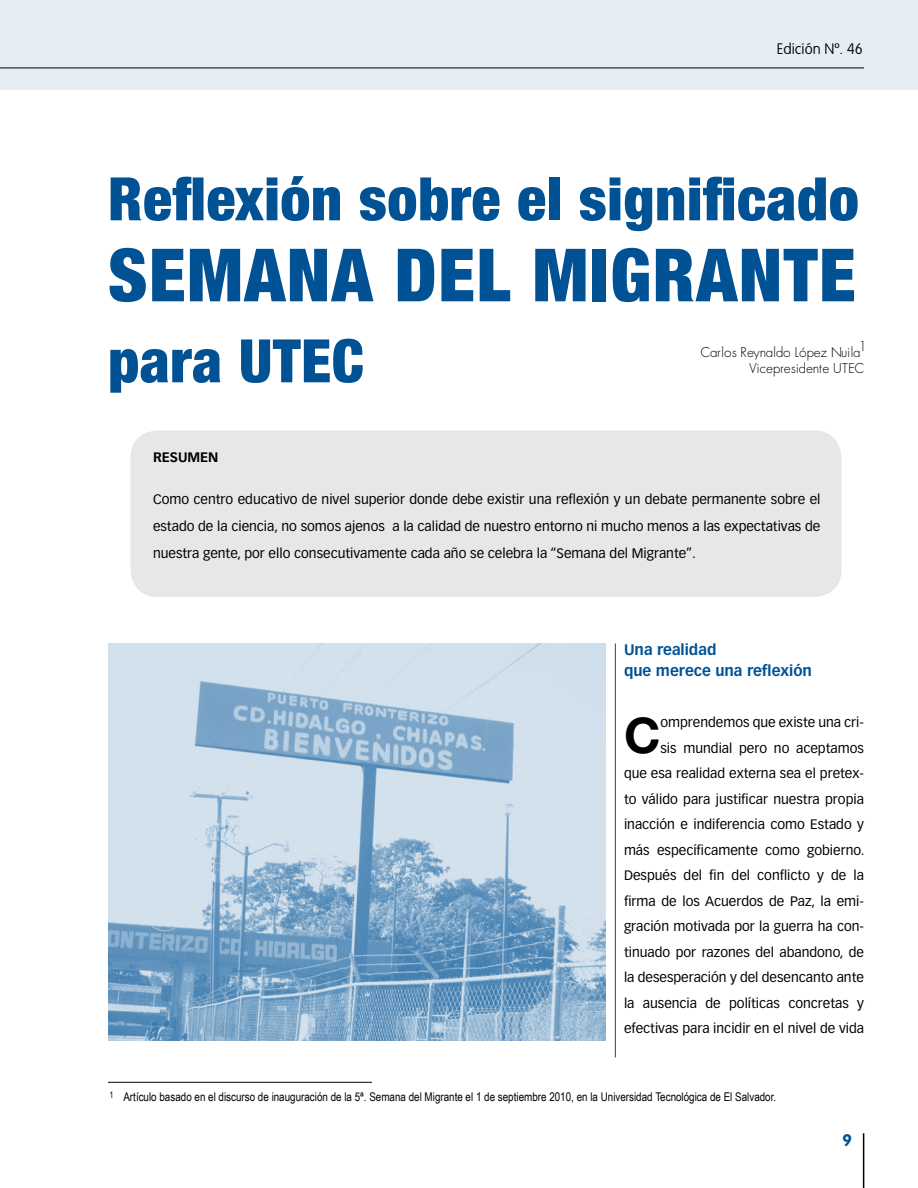
<style>
.page{position:relative;width:918px;height:1188px;background:#fff}
.page>*{position:absolute;margin:0;border:0;box-sizing:border-box;transform-origin:0 0}
.t1{font:900 condensed 73.5px "Helvetica Neue";letter-spacing:.02em;color:#005295}
.t2{font:900 condensed 60px "Helvetica Neue";letter-spacing:.01em;color:#005295}
.t3{font:700 49.2px "Helvetica Neue";color:#000}
.t4{font:700 15px/21px "Vectora LH";color:#005295}
.t5{font:100 15px "VAG Rounded";color:#000}
.t6{font:13.5px/25.5px "Vectora LH";color:#000;text-align:justify}
.t7{font:300 13.5px/16.2px "Futura";color:#000;text-align:right}
.t8{font:700 13.5px "Vectora LH";color:#000}
.t9{font:12px "Arial Narrow";color:#000}
</style>
<div class="page">
<div style="left:0;top:0;width:918px;height:89px;background:#e6eef4"></div>
<hr style="left:0;top:68px;width:864px;height:1px;background:#000">
<hr style="left:863px;top:1133px;width:1px;height:55px;background:#000">
<div style="left:130px;top:430px;width:712px;height:167px;background:#e6e7e8;border-radius:27px"></div>
<hr style="left:108px;top:1082px;width:264px;height:1px;background:#000">
<img style="left:109px;top:644px;width:497px;height:396px">
<hr style="left:615px;top:644px;width:1px;height:414px;background:#005295">
<p class="t5" style="left:777px;top:40px;width:87px">Edición Nº. 46</p>
<p class="t2" style="left:108px;top:162px;width:752px">Reflexión sobre el significado</p>
<p class="t1" style="left:108px;top:230px;width:749px">SEMANA DEL MIGRANTE</p>
<p class="t2" style="left:108px;top:324px;width:258px">para UTEC</p>
<p class="t7" style="left:700px;top:344px;width:165px">Carlos Reynaldo López Nuila1<br>Vicepresidente UTEC</p>
<p class="t8" style="left:153px;top:449px;width:67px">RESUMEN</p>
<p class="t6" style="left:153px;top:486px;width:669px;line-height:27px">Como centro educativo de nivel superior donde debe existir una reflexión y un debate permanente sobre el estado de la ciencia, no somos ajenos a la calidad de nuestro entorno ni mucho menos a las expectativas de nuestra gente, por ello consecutivamente cada año se celebra la “Semana del Migrante”.</p>
<p class="t4" style="left:624px;top:640px;width:189px">Una realidad<br>que merece una reflexión</p>
<p class="t3" style="left:624px;top:705px;width:38px">C</p>
<p class="t6" style="left:624px;top:710px;width:242px;text-align:right">omprendemos que existe una cri-<br>sis mundial pero no aceptamos<br>que esa realidad externa sea el pretex&shy;to válido para justificar nuestra propia inacción e indiferencia como Estado y más específicamente como gobierno.<br>Después del fin del conflicto y de la firma de los Acuerdos de Paz, la emi&shy;gración motivada por la guerra ha con&shy;tinuado por razones del abandono, de la desesperación y del desencanto ante la ausencia de políticas concretas y efectivas para incidir en el nivel de vida</p>
<p class="t9" style="left:109px;top:1090px;width:668px"><sup>1</sup> Artículo basado en el discurso de inauguración de la 5ª. Semana del Migrante el 1 de septiembre 2010, en la Universidad Tecnológica de El Salvador.</p>
</div>
